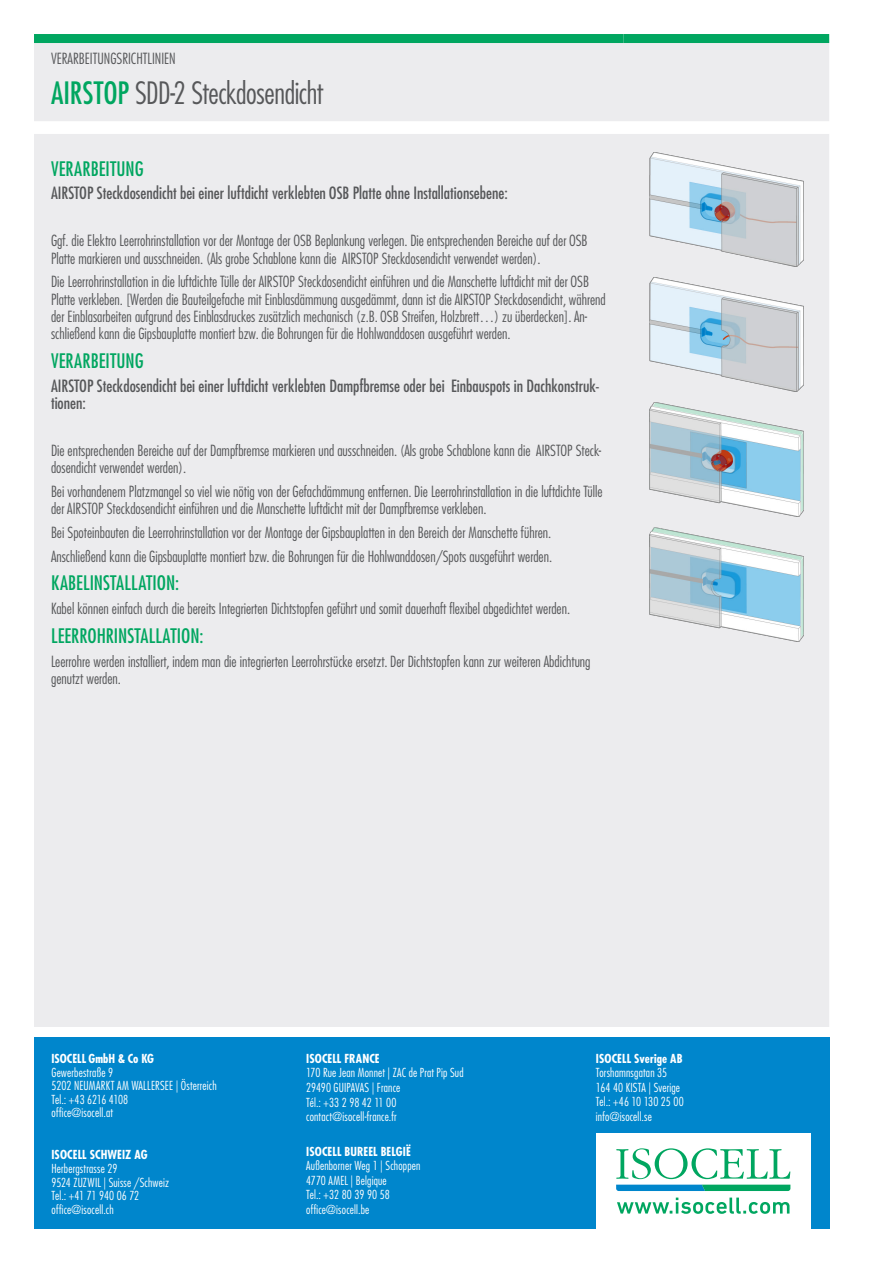
<style>
.page{position:relative;width:893px;height:1263px;background:#fff}
.page>*{position:absolute;margin:0;border:0;box-sizing:border-box;transform-origin:0 0}
.t1{font:300 condensed 30px "Futura LT Pro";letter-spacing:-.015em;color:#57585a}
.t2{font:500 condensed 19.5px "Futura LT Pro";color:#00a660}
.t3{font:500 condensed 16.5px/17.2px "Futura LT Pro";color:#57585a}
.t4{font:300 condensed 15px/17.2px "Futura LT Pro";color:#57585a}
.t5{font:300 condensed 12.15px/14.5px "Futura LT Pro";letter-spacing:.015em;color:#fff}
.t6{font:700 condensed 12.15px "Futura LT Pro";letter-spacing:.005em;color:#fff}
.s1{font-weight:500;color:#00a660}
</style>
<div class="page">
<div style="left:34px;top:1038px;width:795px;height:191px;background:#0086cc"></div>
<div style="left:596px;top:1133px;width:215px;height:96px;background:#fff"></div>
<svg style="left:616px;top:1148px;width:174px;height:43px"></svg>
<svg style="left:617px;top:1197px;width:172px;height:17px"></svg>
<div style="left:34px;top:43px;width:795px;height:984px;background:#ececee"></div>
<div style="left:34px;top:34px;width:589px;height:9px;background:#00a660"></div>
<div style="left:623px;top:34px;width:206px;height:9px;background:#00a660"></div>
<img style="left:650px;top:152px;width:153px;height:115px">
<img style="left:650px;top:277px;width:153px;height:115px">
<img style="left:649px;top:403px;width:154px;height:114px">
<img style="left:650px;top:528px;width:153px;height:114px">
<p class="t4" style="left:51px;top:49px;width:126px">VERARBEITUNGSRICHTLINIEN</p>
<h1 class="t1" style="left:51px;top:74px;width:274px"><span class="s1">AIRSTOP</span> SDD-2 Steckdosendicht</h1>
<h2 class="t2" style="left:51px;top:155px;width:94px">VERARBEITUNG</h2>
<p class="t3" style="left:51px;top:184px;width:458px">AIRSTOP Steckdosendicht bei einer luftdicht verklebten OSB Platte ohne Installationsebene:</p>
<p class="t4" style="left:51px;top:232px;width:538px">Ggf. die Elektro Leerrohrinstallation vor der Montage der OSB Beplankung verlegen. Die entsprechenden Bereiche auf der OSB<br>Platte markieren und ausschneiden. (Als grobe Schablone kann die AIRSTOP Steckdosendicht verwendet werden).</p>
<p class="t4" style="left:51px;top:273px;width:556px">Die Leerrohrinstallation in die luftdichte Tülle der AIRSTOP Steckdosendicht einführen und die Manschette luftdicht mit der OSB Platte verkleben. [Werden die Bauteilgefache mit Einblasdämmung ausgedämmt, dann ist die AIRSTOP Steckdosendicht, während der Einblasarbeiten aufgrund des Einblasdruckes zusätzlich mechanisch (z.B. OSB Streifen, Holzbrett…) zu überdecken]. An&shy;schließend kann die Gipsbauplatte montiert bzw. die Bohrungen für die Hohlwanddosen ausgeführt werden.</p>
<h2 class="t2" style="left:51px;top:347px;width:94px">VERARBEITUNG</h2>
<p class="t3" style="left:51px;top:377px;width:550px">AIRSTOP Steckdosendicht bei einer luftdicht verklebten Dampfbremse oder bei Einbauspots in Dachkonstruk&shy;tionen:</p>
<p class="t4" style="left:51px;top:442px;width:552px">Die entsprechenden Bereiche auf der Dampfbremse markieren und ausschneiden. (Als grobe Schablone kann die AIRSTOP Steck&shy;dosendicht verwendet werden).</p>
<p class="t4" style="left:51px;top:483px;width:553px">Bei vorhandenem Platzmangel so viel wie nötig von der Gefachdämmung entfernen. Die Leerrohrinstallation in die luftdichte Tülle der AIRSTOP Steckdosendicht einführen und die Manschette luftdicht mit der Dampfbremse verkleben.</p>
<p class="t4" style="left:51px;top:520px;width:503px;line-height:23.7px">Bei Spoteinbauten die Leerrohrinstallation vor der Montage der Gipsbauplatten in den Bereich der Manschette führen.<br>Anschließend kann die Gipsbauplatte montiert bzw. die Bohrungen für die Hohlwanddosen/Spots ausgeführt werden.</p>
<h2 class="t2" style="left:51px;top:570px;width:130px">KABELINSTALLATION:</h2>
<p class="t4" style="left:51px;top:600px;width:521px">Kabel können einfach durch die bereits Integrierten Dichtstopfen geführt und somit dauerhaft flexibel abgedichtet werden.</p>
<h2 class="t2" style="left:51px;top:622px;width:154px">LEERROHRINSTALLATION:</h2>
<p class="t4" style="left:51px;top:652px;width:541px">Leerrohre werden installiert, indem man die integrierten Leerrohrstücke ersetzt. Der Dichtstopfen kann zur weiteren Abdichtung genutzt werden.</p>
<p class="t6" style="left:52px;top:1050px;width:104px">ISOCELL GmbH &amp; Co KG</p>
<p class="t5" style="left:52px;top:1065px;width:167px;line-height:13.6px">Gewerbestraße 9<br>5202 NEUMARKT AM WALLERSEE | Österreich<br>Tel.: +43 6216 4108<br>office@isocell.at</p>
<p class="t6" style="left:52px;top:1147px;width:98px">ISOCELL SCHWEIZ AG</p>
<p class="t5" style="left:52px;top:1162px;width:119px;line-height:13.6px">Herbergstrasse 29<br>9524 ZUZWIL | Suisse /Schweiz<br>Tel.: +41 71 940 06 72 office@isocell.ch</p>
<p class="t6" style="left:306px;top:1050px;width:75px">ISOCELL FRANCE</p>
<p class="t5" style="left:306px;top:1065px;width:159px">170 Rue Jean Monnet | ZAC de Prat Pip Sud<br>29490 GUIPAVAS | France<br>Tél.: +33 2 98 42 11 00 contact@isocell-france.fr</p>
<p class="t6" style="left:306px;top:1143px;width:106px">ISOCELL BUREEL BELGIË</p>
<p class="t5" style="left:306px;top:1158px;width:116px">Außenborner Weg 1 | Schoppen<br>4770 AMEL | Belgique<br>Tel.: +32 80 39 90 58 office@isocell.be</p>
<p class="t6" style="left:596px;top:1050px;width:88px">ISOCELL Sverige AB</p>
<p class="t5" style="left:596px;top:1065px;width:89px">Torshamnsgatan 35<br>164 40 KISTA | Sverige<br>Tel.: +46 10 130 25 00 info@isocell.se</p>
</div>
